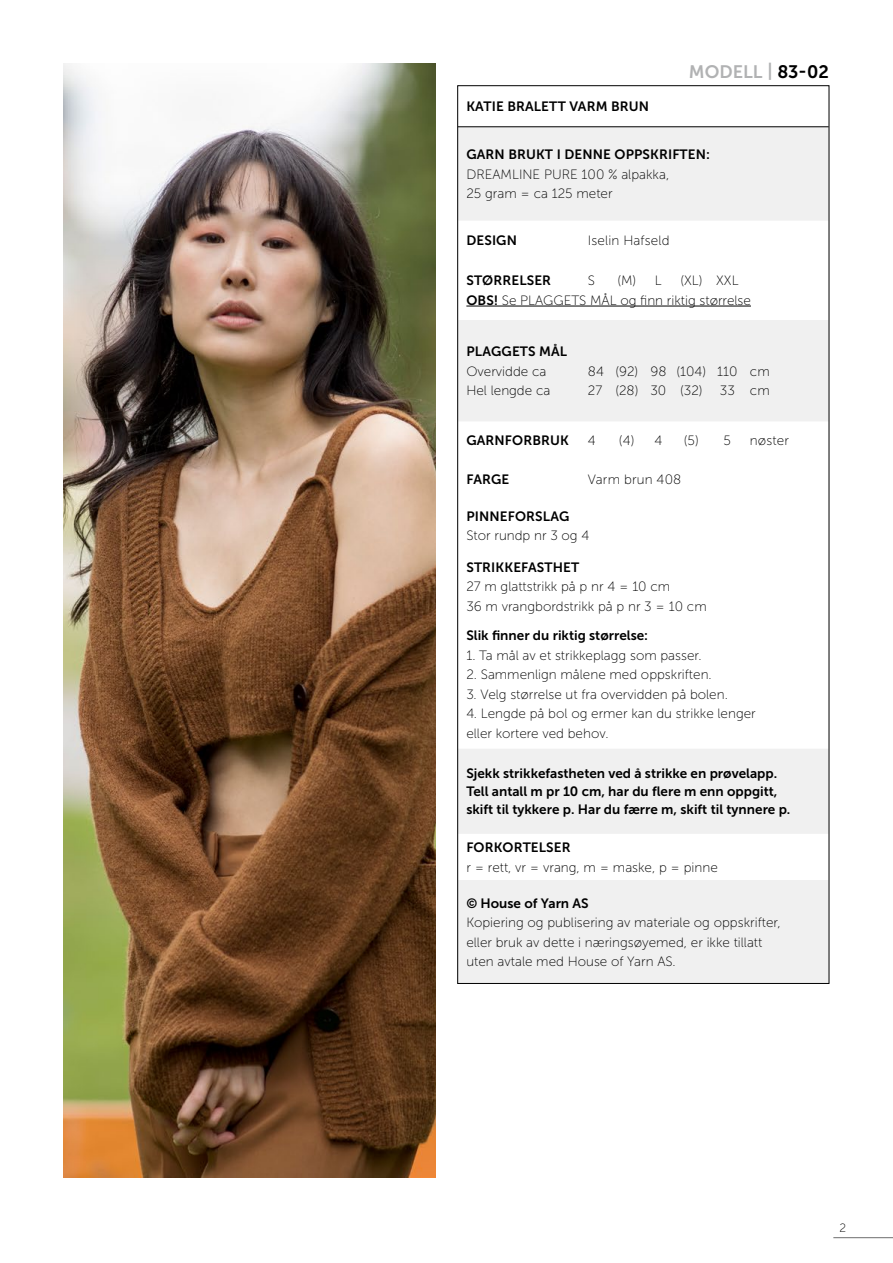
<style>
.page{position:relative;width:893px;height:1263px;background:#fff}
.page>*{position:absolute;margin:0;border:0;box-sizing:border-box;transform-origin:0 0}
.t1{font:18px "Museo Sans 700";color:#b1b2b3}
.t2{font:13.5px "Museo Sans 100";color:#000}
.t3{font:13.5px "Museo Sans 700";color:#000}
.t4{font:12px "Museo Sans 100";color:#000}
.s1{color:#000}
.s2{font-family:"Museo Sans 700"}
</style>
<div class="page">
<hr style="left:833px;top:1237px;width:60px;height:1px;background:#6e6e6e">
<img style="left:64px;top:64px;width:372px;height:1114px">
<svg style="left:459px;top:128px;width:368px;height:854px"></svg>
<hr style="left:458px;top:127px;width:371px;height:1px;background:#000">
<hr style="left:466px;top:306px;width:285px;height:1px;background:#000">
<p class="t1" style="left:689px;top:62px;width:142px">MODELL | <span class="s1">83-02</span></p>
<p class="t3" style="left:466px;top:99px;width:184px">KATIE BRALETT VARM BRUN</p>
<p class="t3" style="left:466px;top:147px;width:245px">GARN BRUKT I DENNE OPPSKRIFTEN:</p>
<p class="t2" style="left:466px;top:167px;width:204px">DREAMLINE PURE 100 % alpakka,</p>
<p class="t2" style="left:466px;top:186px;width:148px">25 gram = ca 125 meter</p>
<p class="t3" style="left:466px;top:233px;width:52px">DESIGN</p>
<p class="t2" style="left:588px;top:233px;width:83px">Iselin Hafseld</p>
<p class="t3" style="left:466px;top:273px;width:86px">STØRRELSER</p>
<p class="t2" style="left:588px;top:273px;width:9px">S</p>
<p class="t2" style="left:617px;top:273px;width:46px">(M) L</p>
<p class="t2" style="left:680px;top:273px;width:60px">(XL) XXL</p>
<p class="t2" style="left:466px;top:293px;width:286px"><span class="s2">OBS!</span> Se PLAGGETS MÅL og finn riktig størrelse</p>
<p class="t3" style="left:466px;top:344px;width:102px">PLAGGETS MÅL</p>
<p class="t2" style="left:466px;top:364px;width:82px">Overvidde ca</p>
<p class="t2" style="left:588px;top:364px;width:183px">84 (92) 98 (104) 110 cm</p>
<p class="t2" style="left:466px;top:383px;width:85px">Hel lengde ca</p>
<p class="t2" style="left:588px;top:383px;width:116px">27 (28) 30 (32)</p>
<p class="t2" style="left:720px;top:383px;width:51px">33 cm</p>
<p class="t3" style="left:466px;top:433px;width:104px">GARNFORBRUK</p>
<p class="t2" style="left:588px;top:434px;width:9px">4</p>
<p class="t2" style="left:619px;top:434px;width:45px">(4) 4</p>
<p class="t2" style="left:684px;top:434px;width:49px">(5) 5</p>
<p class="t2" style="left:750px;top:434px;width:41px">nøster</p>
<p class="t3" style="left:466px;top:472px;width:44px">FARGE</p>
<p class="t2" style="left:588px;top:472px;width:95px">Varm brun 408</p>
<p class="t3" style="left:466px;top:509px;width:105px">PINNEFORSLAG</p>
<p class="t2" style="left:466px;top:528px;width:125px">Stor rundp nr 3 og 4</p>
<p class="t3" style="left:466px;top:559px;width:114px">STRIKKEFASTHET</p>
<p class="t2" style="left:466px;top:579px;width:205px">27 m glattstrikk på p nr 4 = 10 cm</p>
<p class="t2" style="left:466px;top:599px;width:242px">36 m vrangbordstrikk på p nr 3 = 10 cm</p>
<p class="t3" style="left:466px;top:628px;width:183px">Slik finner du riktig størrelse:</p>
<p class="t2" style="left:466px;top:648px;width:237px">1. Ta mål av et strikkeplagg som passer.</p>
<p class="t2" style="left:466px;top:667px;width:247px">2. Sammenlign målene med oppskriften.</p>
<p class="t2" style="left:466px;top:687px;width:263px">3. Velg størrelse ut fra overvidden på bolen.</p>
<p class="t2" style="left:466px;top:706px;width:291px">4. Lengde på bol og ermer kan du strikke lenger</p>
<p class="t2" style="left:466px;top:726px;width:144px">eller kortere ved behov.</p>
<p class="t3" style="left:466px;top:766px;width:312px">Sjekk strikkefastheten ved å strikke en prøvelapp.</p>
<p class="t3" style="left:466px;top:784px;width:313px">Tell antall m pr 10 cm, har du flere m enn oppgitt,</p>
<p class="t3" style="left:466px;top:802px;width:326px">skift til tykkere p. Har du færre m, skift til tynnere p.</p>
<p class="t3" style="left:466px;top:840px;width:106px">FORKORTELSER</p>
<p class="t2" style="left:466px;top:860px;width:253px">r = rett, vr = vrang, m = maske, p = pinne</p>
<p class="t3" style="left:466px;top:895px;width:124px">© House of Yarn AS</p>
<p class="t2" style="left:466px;top:915px;width:316px">Kopiering og publisering av materiale og oppskrifter,</p>
<p class="t2" style="left:466px;top:935px;width:298px">eller bruk av dette i næringsøyemed, er ikke tillatt</p>
<p class="t2" style="left:466px;top:954px;width:211px">uten avtale med House of Yarn AS.</p>
<p class="t4" style="left:839px;top:1221px;width:8px">2</p>
</div>
